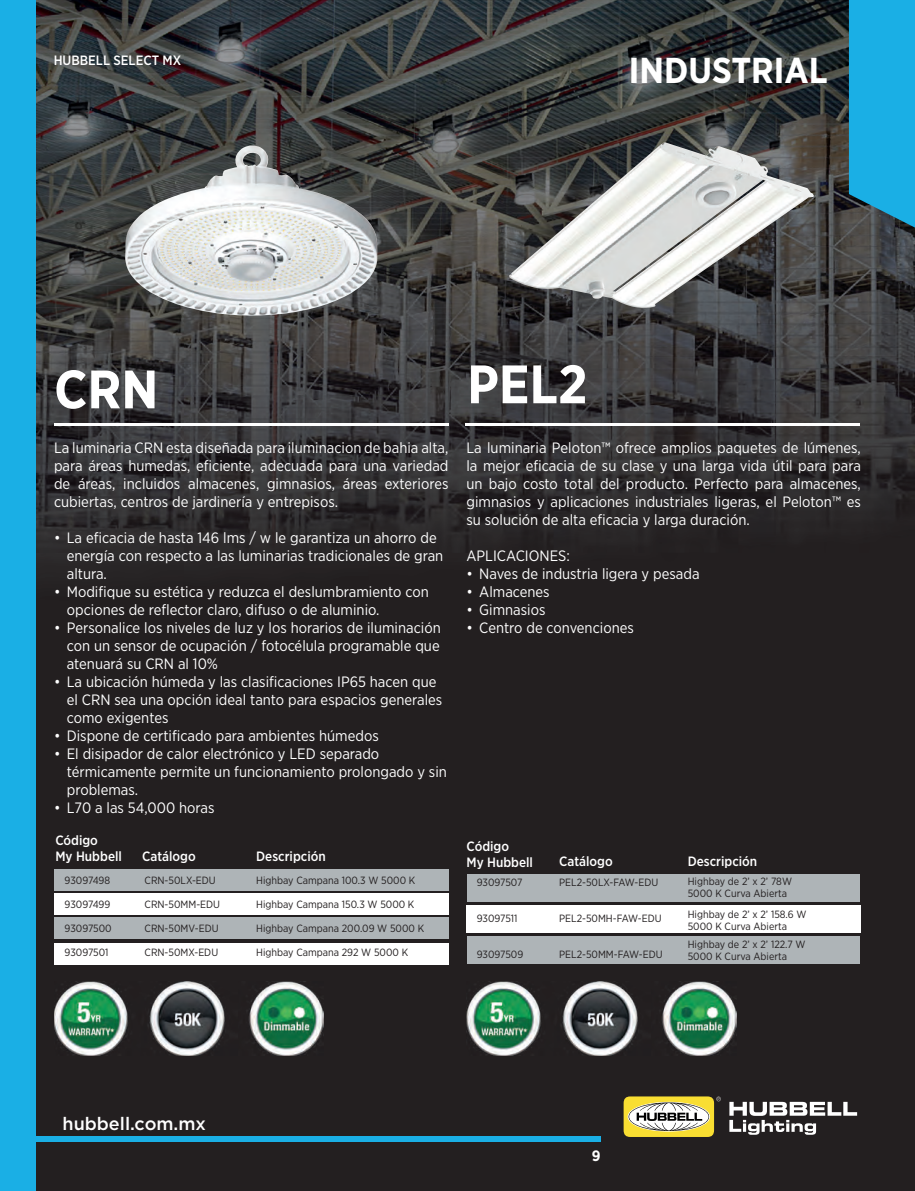
<style>
.page{position:relative;width:915px;height:1191px;background:#fff}
.page>*{position:absolute;margin:0;border:0;box-sizing:border-box;transform-origin:0 0}
.t1{font:700 54px "Gotham Narrow";color:#fff}
.t2{font:700 36px "Gotham Narrow";color:#fff}
.t3{font:500 18px "Gotham Pro";color:#fff}
.t4{font:15px/18px "Gotham Narrow";color:#fff}
.t5{font:700 15px "Gotham Narrow";color:#fff}
.t6{font:500 13.5px/16.2px "Gotham Narrow";color:#fff}
.t7{font:10.5px/12px "Gotham Narrow";color:#231f20}
</style>
<div class="page">
<img style="left:35px;top:0;width:879px;height:1191px">
<div style="left:54px;top:869px;width:394px;height:22px;background:#aeb4b7"></div>
<div style="left:54px;top:893px;width:394px;height:22px;background:#fff"></div>
<div style="left:466px;top:905px;width:394px;height:28px;background:#fff"></div>
<div style="left:54px;top:943px;width:394px;height:21px;background:#fff"></div>
<div style="left:54px;top:917px;width:394px;height:21px;background:#aeb4b7"></div>
<div style="left:467px;top:874px;width:392px;height:28px;background:#aeb4b7"></div>
<div style="left:467px;top:936px;width:392px;height:28px;background:#aeb4b7"></div>
<svg style="left:848px;top:0;width:66px;height:228px;background:#1da1d1"></svg>
<img style="left:125px;top:145px;width:252px;height:171px">
<img style="left:509px;top:142px;width:304px;height:166px">
<div style="left:0;top:0;width:35px;height:1191px;background:#1aafe5"></div>
<svg style="left:729px;top:1101px;width:127px;height:33px"></svg>
<div style="left:623px;top:1096px;width:90px;height:41px;background:#f9de32;border-radius:7px"></div>
<svg style="left:628px;top:1102px;width:80px;height:29px"></svg>
<svg style="left:716px;top:1096px;width:4px;height:5px"></svg>
<div style="left:0;top:1137px;width:600px;height:5px;background:#1aafe5"></div>
<hr style="left:54px;top:423px;width:394px;height:3px;background:#fff">
<hr style="left:465px;top:423px;width:394px;height:3px;background:#fff">
<img style="left:54px;top:981px;width:269px;height:75px">
<img style="left:466px;top:981px;width:269px;height:75px">
<p class="t6" style="left:54px;top:52px;width:129px">HUBBELL SELECT MX</p>
<h2 class="t2" style="left:628px;top:47px;width:200px">INDUSTRIAL</h2>
<h1 class="t1" style="left:54px;top:355px;width:106px">CRN</h1>
<h1 class="t1" style="left:467px;top:349px;width:122px">PEL2</h1>
<p class="t4" style="left:54px;top:438px;width:396px;text-align:justify">La luminaria CRN esta diseñada para iluminacion de bahia alta, para áreas humedas, eficiente, adecuada para una variedad de áreas, incluidos almacenes, gimnasios, áreas exteriores cubiertas, centros de jardinería y entrepisos.</p>
<p class="t4" style="left:67px;top:528px;width:378px;text-indent:-13px">• La eficacia de hasta 146 lms / w le garantiza un ahorro de energía con respecto a las luminarias tradicionales de gran altura.</p>
<p class="t4" style="left:67px;top:582px;width:363px;text-indent:-13px">• Modifique su estética y reduzca el deslumbramiento con opciones de reflector claro, difuso o de aluminio.</p>
<p class="t4" style="left:67px;top:618px;width:375px;text-align:justify;text-indent:-13px">• Personalice los niveles de luz y los horarios de iluminación con un sensor de ocupación / fotocélula programable que atenuará su CRN al 10%</p>
<p class="t4" style="left:67px;top:672px;width:377px;text-indent:-13px">• La ubicación húmeda y las clasificaciones IP65 hacen que el CRN sea una opción ideal tanto para espacios generales como exigentes</p>
<p class="t4" style="left:54px;top:726px;width:326px">• Dispone de certificado para ambientes húmedos</p>
<p class="t4" style="left:67px;top:744px;width:381px;text-indent:-13px">• El disipador de calor electrónico y LED separado térmicamente permite un funcionamiento prolongado y sin problemas.</p>
<p class="t4" style="left:54px;top:798px;width:162px">• L70 a las 54,000 horas</p>
<p class="t6" style="left:55px;top:832px;width:68px">Código<br>My Hubbell</p>
<p class="t7" style="left:65px;top:874px;width:47px">93097498</p>
<p class="t7" style="left:65px;top:898px;width:47px">93097499</p>
<p class="t7" style="left:65px;top:922px;width:49px">93097500</p>
<p class="t7" style="left:65px;top:946px;width:45px">93097501</p>
<p class="t6" style="left:142px;top:848px;width:55px">Catálogo</p>
<p class="t6" style="left:256px;top:848px;width:71px">Descripción</p>
<p class="t7" style="left:144px;top:874px;width:73px">CRN-50LX-EDU</p>
<p class="t7" style="left:144px;top:898px;width:77px">CRN-50MM-EDU</p>
<p class="t7" style="left:144px;top:922px;width:75px">CRN-50MV-EDU</p>
<p class="t7" style="left:144px;top:946px;width:75px">CRN-50MX-EDU</p>
<p class="t7" style="left:256px;top:874px;width:161px">Highbay Campana 100.3 W 5000 K</p>
<p class="t7" style="left:256px;top:898px;width:160px">Highbay Campana 150.3 W 5000 K</p>
<p class="t7" style="left:256px;top:922px;width:169px">Highbay Campana 200.09 W 5000 K</p>
<p class="t7" style="left:256px;top:946px;width:153px">Highbay Campana 292 W 5000 K</p>
<p class="t4" style="left:466px;top:438px;width:396px;text-align:justify">La luminaria Peloton™ ofrece amplios paquetes de lúmenes, la mejor eficacia de su clase y una larga vida útil para para un bajo costo total del producto. Perfecto para almacenes, gimnasios y aplicaciones industriales ligeras, el Peloton™ es su solución de alta eficacia y larga duración.</p>
<p class="t4" style="left:466px;top:546px;width:105px">APLICACIONES:</p>
<p class="t4" style="left:466px;top:564px;width:234px">• Naves de industria ligera y pesada</p>
<p class="t4" style="left:466px;top:582px;width:85px">• Almacenes</p>
<p class="t4" style="left:466px;top:600px;width:80px">• Gimnasios</p>
<p class="t4" style="left:466px;top:618px;width:169px">• Centro de convenciones</p>
<p class="t6" style="left:466px;top:837px;width:68px">Código<br>My Hubbell</p>
<p class="t7" style="left:476px;top:876px;width:47px">93097507</p>
<p class="t7" style="left:476px;top:912px;width:42px">93097511</p>
<p class="t7" style="left:476px;top:948px;width:48px">93097509</p>
<p class="t6" style="left:559px;top:853px;width:55px">Catálogo</p>
<p class="t6" style="left:687px;top:853px;width:71px">Descripción</p>
<p class="t7" style="left:559px;top:876px;width:100px">PEL2-50LX-FAW-EDU</p>
<p class="t7" style="left:559px;top:912px;width:104px">PEL2-50MH-FAW-EDU</p>
<p class="t7" style="left:559px;top:948px;width:105px">PEL2-50MM-FAW-EDU</p>
<p class="t7" style="left:687px;top:874px;width:106px">Highbay de 2’ x 2’ 78W<br>5000 K Curva Abierta</p>
<p class="t7" style="left:687px;top:907px;width:120px">Highbay de 2’ x 2’ 158.6 W<br>5000 K Curva Abierta</p>
<p class="t7" style="left:687px;top:937px;width:119px">Highbay de 2’ x 2’ 122.7 W<br>5000 K Curva Abierta</p>
<p class="t3" style="left:62px;top:1113px;width:145px">hubbell.com.mx</p>
<p class="t5" style="left:591px;top:1146px;width:10px">9</p>
</div>
